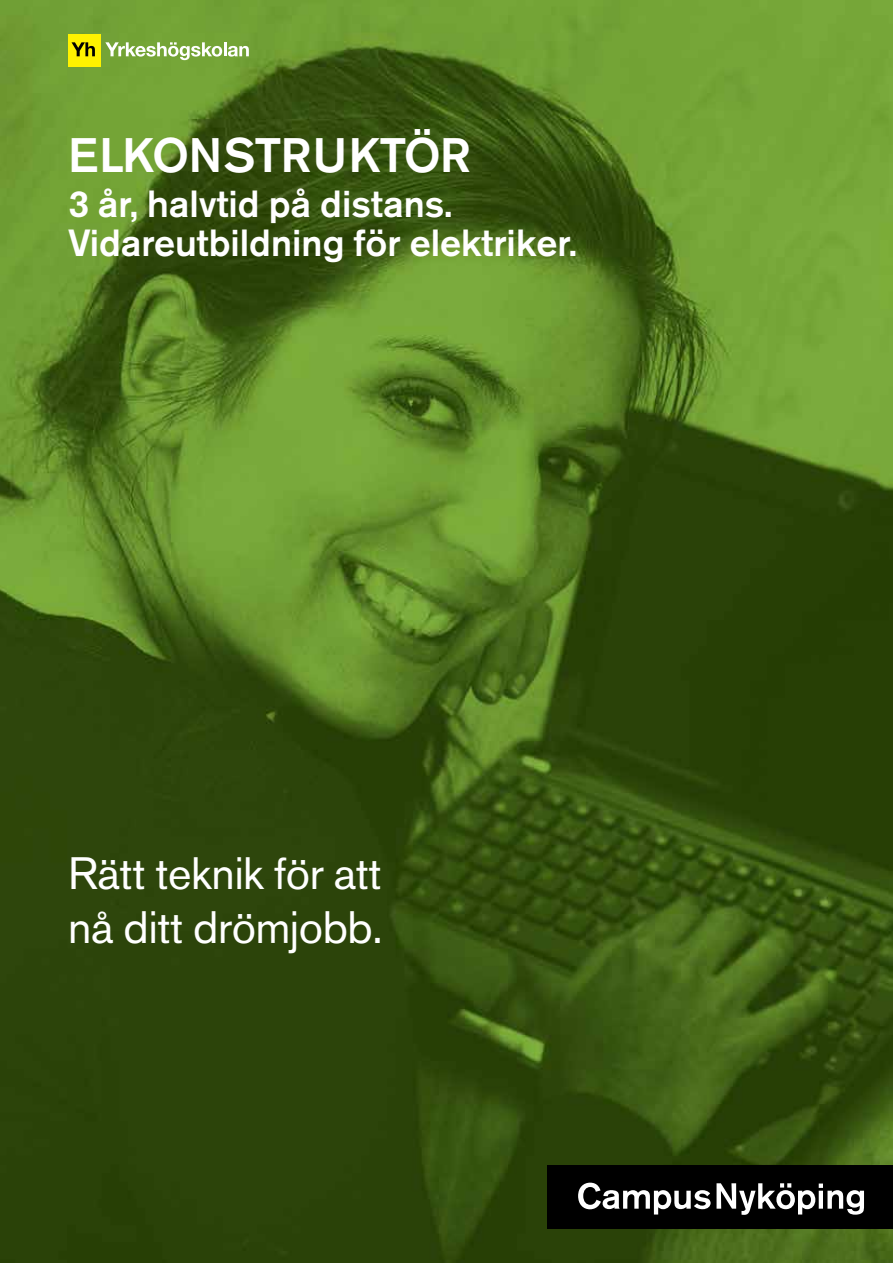
<style>
.page{position:relative;width:893px;height:1263px;background:#fff}
.page>*{position:absolute;margin:0;border:0;box-sizing:border-box;transform-origin:0 0}
.t1{font:500 48px "Akzidenz Grotesk BE";letter-spacing:-.02em;color:#fff}
.t2{font:45px/54px "Akzidenz Grotesk BE";letter-spacing:-.01em;color:#fff}
.t3{font:500 37.5px/39px "Akzidenz Grotesk BE";color:#fff}
</style>
<div class="page">
<img style="left:0;top:0;width:893px;height:1263px">
<div style="left:547px;top:1165px;width:346px;height:64px;background:#000"></div>
<svg style="left:578px;top:1183px;width:286px;height:32px"></svg>
<div style="left:68px;top:34px;width:32px;height:32px;background:#fff200"></div>
<svg style="left:72px;top:42px;width:23px;height:14px"></svg>
<svg style="left:105px;top:42px;width:144px;height:18px"></svg>
<p class="t1" style="left:68px;top:126px;width:404px">ELKONSTRUKTÖR</p>
<p class="t3" style="left:68px;top:184px;width:510px">3 år, halvtid på distans.<br>Vidareutbildning för elektriker.</p>
<p class="t2" style="left:68px;top:846px;width:316px">Rätt teknik för att nå ditt drömjobb.</p>
</div>
